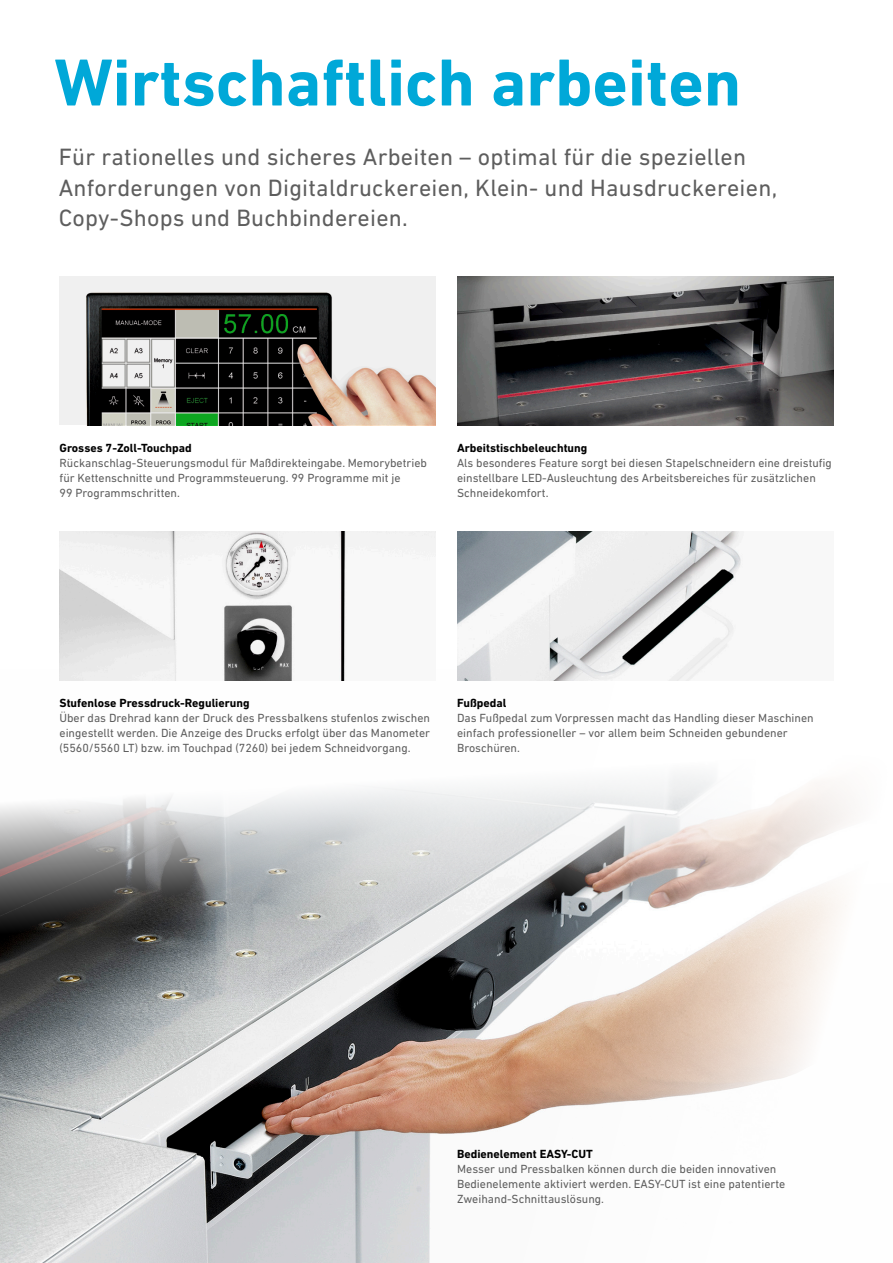
<style>
.page{position:relative;width:893px;height:1263px;background:#fff}
.page>*{position:absolute;margin:0;border:0;box-sizing:border-box;transform-origin:0 0}
.t1{font:700 67.5px "DIN Next LT Pro";color:#00a8d8}
.t2{font:24px/30px "DIN Next LT Pro";letter-spacing:.01em;color:#5e5e5e}
.t3{font:12px/15.1px "DIN Next LT Pro";color:#5e5e5e}
.t4{font:700 12px "DIN Next LT Pro";color:#000}
</style>
<div class="page">
<img style="left:60px;top:276px;width:376px;height:149px">
<img style="left:457px;top:276px;width:376px;height:149px">
<img style="left:0;top:669px;width:851px;height:594px">
<img style="left:60px;top:531px;width:376px;height:150px">
<img style="left:457px;top:531px;width:376px;height:150px">
<h1 class="t1" style="left:54px;top:43px;width:688px">Wirtschaftlich arbeiten</h1>
<h2 class="t2" style="left:59px;top:142px;width:720px">Für rationelles und sicheres Arbeiten – optimal für die speziellen<br>Anforderungen von Digitaldruckereien, Klein- und Hausdruckereien,<br>Copy-Shops und Buchbindereien.</h2>
<p class="t4" style="left:60px;top:441px;width:134px">Grosses 7-Zoll-Touchpad</p>
<p class="t3" style="left:60px;top:455px;width:369px">Rückanschlag-Steuerungsmodul für Maßdirekteingabe. Memorybetrieb für Kettenschnitte und Programmsteuerung. 99 Programme mit je<br>99 Programmschritten.</p>
<p class="t4" style="left:457px;top:441px;width:132px">Arbeitstischbeleuchtung</p>
<p class="t3" style="left:457px;top:455px;width:376px">Als besonderes Feature sorgt bei diesen Stapelschneidern eine dreistufig einstellbare LED-Ausleuchtung des Arbeitsbereiches für zusätzlichen<br>Schneidekomfort.</p>
<p class="t4" style="left:60px;top:696px;width:192px">Stufenlose Pressdruck-Regulierung</p>
<p class="t3" style="left:60px;top:710px;width:372px;text-align:justify">Über das Drehrad kann der Druck des Pressbalkens stufenlos zwischen eingestellt werden. Die Anzeige des Drucks erfolgt über das Manometer (5560/5560 LT) bzw. im Touchpad (7260) bei jedem Schneidvorgang.</p>
<p class="t4" style="left:457px;top:696px;width:51px">Fußpedal</p>
<p class="t3" style="left:457px;top:710px;width:358px">Das Fußpedal zum Vorpressen macht das Handling dieser Maschinen einfach professioneller – vor allem beim Schneiden gebundener<br>Broschüren.</p>
<p class="t4" style="left:457px;top:1147px;width:137px">Bedienelement EASY-CUT</p>
<p class="t3" style="left:457px;top:1161px;width:330px">Messer und Pressbalken können durch die beiden innovativen<br>Bedienelemente aktiviert werden. EASY-CUT ist eine patentierte<br>Zweihand-Schnittauslösung.</p>
</div>
